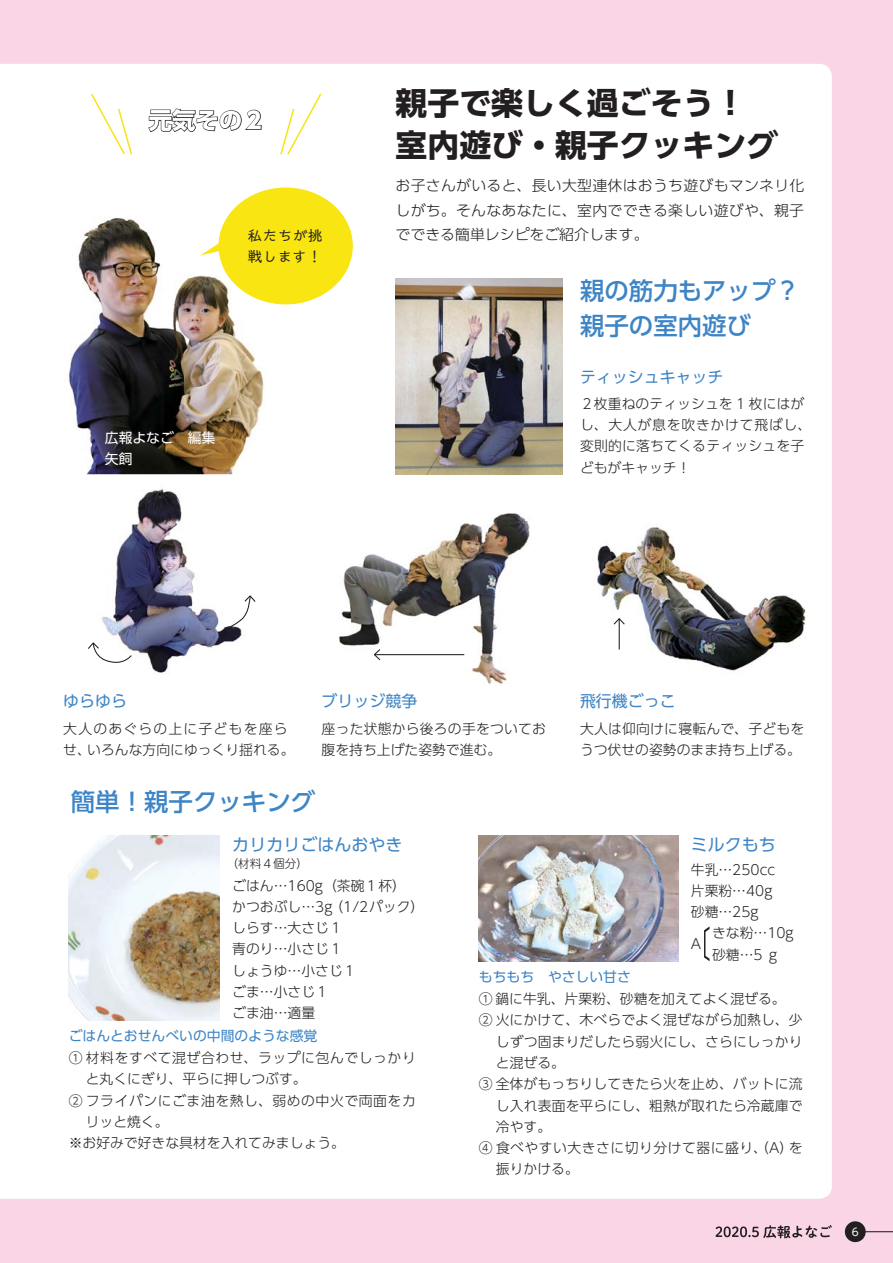
<style>
.page{position:relative;width:893px;height:1263px;background:#fad5e5}
.page>*{position:absolute;margin:0;border:0;box-sizing:border-box;transform-origin:0 0}
.t1{font:31.2px/42.5px "UD Shin Go Pro Bold 90 msp RKSJ H";color:#231f20}
.t2{font:24.45px/35.1px "UD Shin Go Pro Medium 90 msp RKSJ H";color:#3e85c6}
.t3{font:22.95px "UD Shin Go Pro Bold 90 msp RKSJ H";color:#fff}
.t4{font:16.95px "UD Shin Go Pro Regular 90 msp RKSJ H";color:#3e85c6}
.t5{font:15.9px "UD Shin Go Pro Regular 90 msp RKSJ H";color:#3e85c6}
.t6{font:14.55px/24.5px "UD Shin Go Pro Light 90 msp RKSJ H";letter-spacing:.02em;color:#231f20;text-align:justify}
.t7{font:14.55px/21.3px "Talking Std Regular 90 msp RKSJ H";letter-spacing:.01em;color:#231f20}
.t8{font:13.8px/21.3px "UD Shin Go Pro Light 90 msp RKSJ H";letter-spacing:.01em;color:#231f20}
.t9{font:13.8px "UD Shin Go Pro Light 90 msp RKSJ H";letter-spacing:.04em;color:#231f20}
.t10{font:13.8px/21.3px "UD Shin Go Pro Light 90 msp RKSJ H";letter-spacing:.09em;color:#231f20}
.t11{font:13.8px "UD Shin Go Pro Regular 90 msp RKSJ H";color:#3e85c6}
.t12{font:13.8px "UD Shin Go Pro Light 90 msp RKSJ H";letter-spacing:.035em;color:#231f20}
.t13{font:13.8px/21.3px "UD Shin Go Pro Regular 90 msp RKSJ H";color:#fff}
.t14{font:11.7px "UD Shin Go Pro Light 90 msp RKSJ H";color:#231f20}
.t15{font:10.65px "UD Shin Go Pro Regular 90 msp RKSJ H";color:#fff}
</style>
<div class="page">
<div style="left:0;top:64px;width:832px;height:1135px;background:#fff"></div>
<div style="left:0;top:794px;width:16px;height:284px;background:#fff"></div>
<hr style="left:861px;top:1231px;width:32px;height:1px;background:#231f20">
<div style="left:845px;top:1221px;width:21px;height:21px;background:#231f20;border-radius:50%"></div>
<svg style="left:715px;top:1225px;width:117px;height:13px"></svg>
<svg style="left:90px;top:92px;width:43px;height:64px;background:#fefdf0"></svg>
<svg style="left:279px;top:92px;width:44px;height:64px;background:#fefdf0"></svg>
<svg style="left:147px;top:108px;width:115px;height:25px;background:#bbbaba"></svg>
<img style="left:59px;top:206px;width:218px;height:268px">
<div style="left:218px;top:188px;width:135px;height:116px;background:#f8e512;border-radius:50%"></div>
<svg style="left:200px;top:238px;width:20px;height:18px"></svg>
<img style="left:328px;top:507px;width:208px;height:178px">
<img style="left:396px;top:279px;width:166px;height:195px">
<img style="left:96px;top:485px;width:150px;height:191px">
<svg style="left:87px;top:641px;width:45px;height:26px"></svg>
<svg style="left:223px;top:594px;width:34px;height:35px"></svg>
<hr style="left:374px;top:654px;width:90px;height:1px;background:#231f20">
<svg style="left:373px;top:648px;width:8px;height:13px"></svg>
<img style="left:588px;top:524px;width:224px;height:151px">
<hr style="left:619px;top:619px;width:1px;height:31px;background:#231f20">
<svg style="left:612px;top:617px;width:14px;height:9px"></svg>
<img style="left:479px;top:836px;width:199px;height:125px">
<svg style="left:704px;top:926px;width:5px;height:35px"></svg>
<img style="left:69px;top:836px;width:151px;height:184px">
<h3 class="t3" style="left:149px;top:112px;width:118px">元気その２</h3>
<p class="t7" style="left:248px;top:227px;width:77px">私たちが挑戦します！</p>
<p class="t13" style="left:105px;top:429px;width:112px">広報よなご　編集矢飼</p>
<h1 class="t1" style="left:396px;top:86px;width:384px">親子で楽しく過ごそう！室内遊び・親子クッキング</h1>
<p class="t6" style="left:396px;top:176px;width:410px">お子さんがいると、長い大型連休はおうち遊びもマンネリ化しがち。そんなあなたに、室内でできる楽しい遊びや、親子でできる簡単レシピをご紹介します。</p>
<h2 class="t2" style="left:580px;top:277px;width:221px">親の筋力もアップ？親子の室内遊び</h2>
<p class="t5" style="left:580px;top:371px;width:145px">ティッシュキャッチ</p>
<p class="t8" style="left:580px;top:395px;width:233px">２枚重ねのティッシュを 1 枚にはがし、大人が息を吹きかけて飛ばし、変則的に落ちてくるティッシュを子どもがキャッチ！</p>
<p class="t5" style="left:63px;top:696px;width:65px">ゆらゆら</p>
<p class="t10" style="left:63px;top:720px;width:233px">大人のあぐらの上に子どもを座らせ、いろんな方向にゆっくり揺れる。</p>
<p class="t5" style="left:322px;top:696px;width:97px">ブリッジ競争</p>
<p class="t8" style="left:322px;top:720px;width:226px">座った状態から後ろの手をついてお腹を持ち上げた姿勢で進む。</p>
<h2 class="t2" style="left:71px;top:787px;width:246px">簡単！親子クッキング</h2>
<p class="t5" style="left:580px;top:696px;width:97px">飛行機ごっこ</p>
<p class="t8" style="left:580px;top:720px;width:226px">大人は仰向けに寝転んで、子どもをうつ伏せの姿勢のまま持ち上げる。</p>
<p class="t4" style="left:232px;top:838px;width:172px">カリカリごはんおやき</p>
<p class="t14" style="left:226px;top:860px;width:83px">（材料４個分）</p>
<p class="t8" style="left:232px;top:877px;width:193px">ごはん…160g（茶碗１杯）<br>かつおぶし…3g（1/2パック）しらす…大さじ１<br>青のり…小さじ１<br>しょうゆ…小さじ１<br>ごま…小さじ１<br>ごま油…適量</p>
<p class="t9" style="left:69px;top:1053px;width:349px">① 材料をすべて混ぜ合わせ、ラップに包んでしっかり</p>
<p class="t8" style="left:86px;top:1070px;width:223px">と丸くにぎり、平らに押しつぶす。</p>
<p class="t9" style="left:69px;top:1095px;width:349px">② フライパンにごま油を熱し、弱めの中火で両面をカ</p>
<p class="t8" style="left:86px;top:1113px;width:84px">リッと焼く。</p>
<p class="t8" style="left:69px;top:1134px;width:278px">※お好みで好きな具材を入れてみましょう。</p>
<p class="t11" style="left:69px;top:1030px;width:250px">ごはんとおせんべいの中間のような感覚</p>
<p class="t11" style="left:479px;top:972px;width:153px">もちもち　やさしい甘さ</p>
<p class="t4" style="left:691px;top:838px;width:87px">ミルクもち</p>
<p class="t8" style="left:691px;top:861px;width:86px">牛乳…250cc片栗粉…40g砂糖…25g</p>
<p class="t8" style="left:712px;top:924px;width:83px">きな粉…10g砂糖…5 ｇ</p>
<p class="t8" style="left:691px;top:935px;width:12px">A</p>
<p class="t8" style="left:479px;top:990px;width:308px">① 鍋に牛乳、片栗粉、砂糖を加えてよく混ぜる。</p>
<p class="t8" style="left:479px;top:1012px;width:325px">② 火にかけて、木べらでよく混ぜながら加熱し、少</p>
<p class="t8" style="left:496px;top:1033px;width:308px">しずつ固まりだしたら弱火にし、さらにしっかり</p>
<p class="t8" style="left:496px;top:1054px;width:71px">と混ぜる。</p>
<p class="t8" style="left:479px;top:1075px;width:325px">③ 全体がもっちりしてきたら火を止め、バットに流</p>
<p class="t8" style="left:496px;top:1097px;width:308px">し入れ表面を平らにし、粗熱が取れたら冷蔵庫で</p>
<p class="t8" style="left:496px;top:1118px;width:57px">冷やす。</p>
<p class="t12" style="left:479px;top:1143px;width:325px">④ 食べやすい大きさに切り分けて器に盛り、（A）を</p>
<p class="t8" style="left:496px;top:1160px;width:84px">振りかける。</p>
<p class="t15" style="left:852px;top:1228px;width:9px">6</p>
</div>
